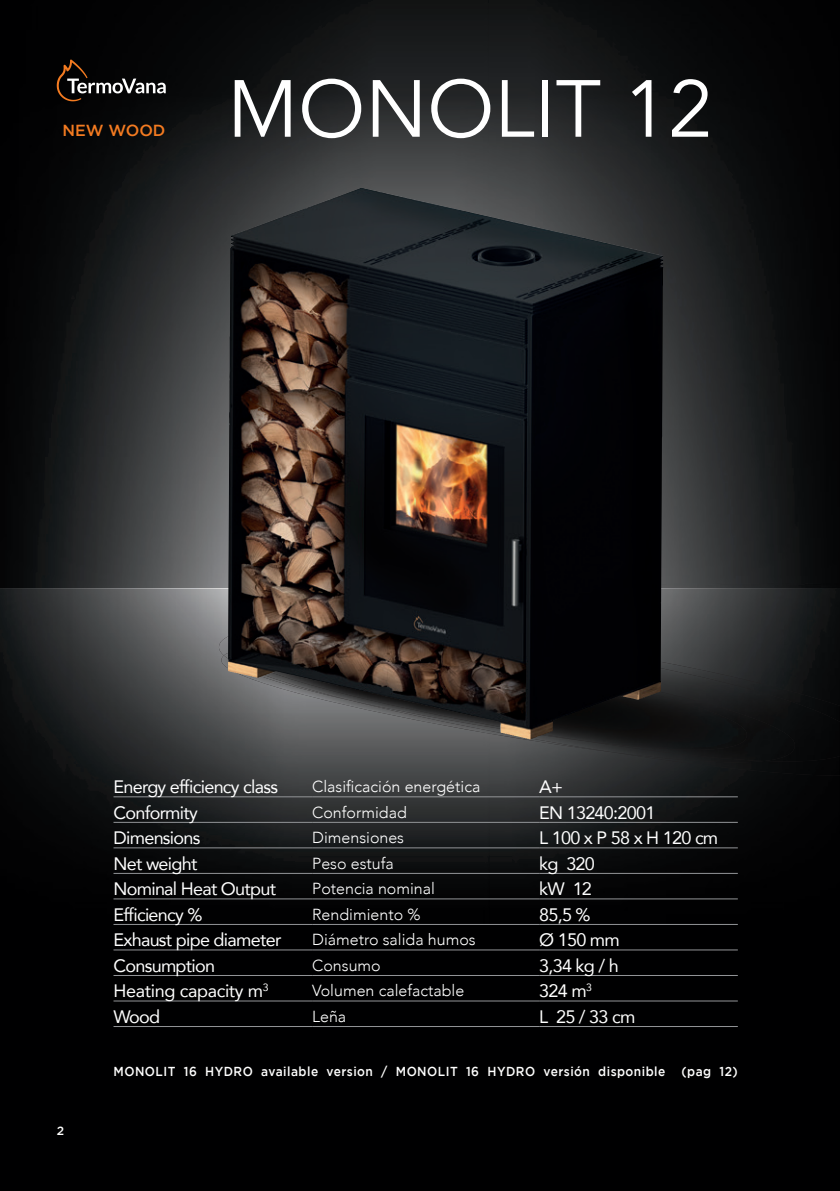
<style>
.page{position:relative;width:840px;height:1191px;background:#fff}
.page>*{position:absolute;margin:0;border:0;box-sizing:border-box;transform-origin:0 0}
.t1{font:80px "Avenir";color:#fff}
.t2{font:18px "Avenir";letter-spacing:-.04em;color:#fff}
.t3{font:18px "Avenir";letter-spacing:-.02em;color:#fff}
.t4{font:300 16px "Avenir";color:#fff}
.t5{font:500 16px "Gotham";color:#f47b21}
.t6{font:500 13px "Gotham";letter-spacing:.04em;color:#fff;scale:.92 1}
.t7{font:500 12px "Gotham";color:#fff}
</style>
<div class="page">
<img style="left:0;top:0;width:489px;height:940px">
<img style="left:489px;top:0;width:350px;height:588px">
<div style="left:0;top:940px;width:839px;height:251px;background:#000001"></div>
<img style="left:489px;top:775px;width:350px;height:165px">
<img style="left:630px;top:589px;width:209px;height:36px">
<img style="left:489px;top:589px;width:141px;height:36px">
<img style="left:0;top:588px;width:839px;height:1px">
<svg style="left:57px;top:60px;width:109px;height:41px;background:#2b2724"></svg>
<img style="left:216px;top:625px;width:623px;height:150px">
<img style="left:224px;top:651px;width:540px;height:111px">
<img style="left:230px;top:629px;width:609px;height:132px">
<img style="left:233px;top:645px;width:562px;height:116px">
<img style="left:237px;top:647px;width:511px;height:103px">
<img style="left:242px;top:188px;width:117px;height:43px">
<hr style="left:113px;top:796px;width:199px;height:1px;background:#939598">
<hr style="left:312px;top:796px;width:227px;height:1px;background:#939598">
<hr style="left:539px;top:796px;width:198px;height:1px;background:#939598">
<hr style="left:113px;top:822px;width:199px;height:1px;background:#939598">
<hr style="left:312px;top:822px;width:227px;height:1px;background:#939598">
<hr style="left:539px;top:822px;width:198px;height:1px;background:#939598">
<hr style="left:113px;top:847px;width:199px;height:1px;background:#939598">
<hr style="left:312px;top:847px;width:227px;height:1px;background:#939598">
<hr style="left:539px;top:847px;width:198px;height:1px;background:#939598">
<hr style="left:113px;top:873px;width:199px;height:1px;background:#939598">
<hr style="left:312px;top:873px;width:227px;height:1px;background:#939598">
<hr style="left:539px;top:873px;width:198px;height:1px;background:#939598">
<hr style="left:113px;top:898px;width:199px;height:1px;background:#939598">
<hr style="left:312px;top:898px;width:227px;height:1px;background:#939598">
<hr style="left:539px;top:898px;width:198px;height:1px;background:#939598">
<hr style="left:113px;top:924px;width:199px;height:1px;background:#939598">
<hr style="left:312px;top:924px;width:227px;height:1px;background:#939598">
<hr style="left:539px;top:924px;width:198px;height:1px;background:#939598">
<hr style="left:113px;top:949px;width:199px;height:1px;background:#939598">
<hr style="left:312px;top:949px;width:227px;height:1px;background:#939598">
<hr style="left:539px;top:949px;width:198px;height:1px;background:#939598">
<hr style="left:113px;top:975px;width:199px;height:1px;background:#939598">
<hr style="left:312px;top:975px;width:227px;height:1px;background:#939598">
<hr style="left:539px;top:975px;width:198px;height:1px;background:#939598">
<hr style="left:113px;top:1000px;width:199px;height:1px;background:#939598">
<hr style="left:312px;top:1000px;width:227px;height:1px;background:#939598">
<hr style="left:539px;top:1000px;width:198px;height:1px;background:#939598">
<hr style="left:113px;top:1026px;width:199px;height:1px;background:#939598">
<hr style="left:312px;top:1026px;width:227px;height:1px;background:#939598">
<hr style="left:539px;top:1026px;width:198px;height:1px;background:#939598">
<p class="t5" style="left:62px;top:122px;width:104px">NEW WOOD</p>
<h1 class="t1" style="left:227px;top:61px;width:487px">MONOLIT 12</h1>
<p class="t2" style="left:113px;top:772px;width:166px">Energy efficiency class</p>
<p class="t4" style="left:312px;top:777px;width:170px">Clasificación energética</p>
<p class="t2" style="left:539px;top:772px;width:25px">A+</p>
<p class="t2" style="left:113px;top:798px;width:86px">Conformity</p>
<p class="t4" style="left:312px;top:802px;width:96px">Conformidad</p>
<p class="t2" style="left:539px;top:798px;width:118px">EN 13240:2001</p>
<p class="t2" style="left:113px;top:823px;width:88px">Dimensions</p>
<p class="t4" style="left:312px;top:828px;width:93px">Dimensiones</p>
<p class="t2" style="left:539px;top:823px;width:180px">L 100 x P 58 x H 120 cm</p>
<p class="t2" style="left:113px;top:849px;width:85px">Net weight</p>
<p class="t4" style="left:312px;top:853px;width:83px">Peso estufa</p>
<p class="t2" style="left:539px;top:849px;width:57px">kg 320</p>
<p class="t2" style="left:113px;top:874px;width:164px">Nominal Heat Output</p>
<p class="t4" style="left:312px;top:879px;width:124px">Potencia nominal</p>
<p class="t2" style="left:539px;top:874px;width:54px">kW 12</p>
<p class="t2" style="left:113px;top:900px;width:90px">Efficiency %</p>
<p class="t4" style="left:312px;top:904px;width:110px">Rendimiento %</p>
<p class="t2" style="left:539px;top:900px;width:53px">85,5 %</p>
<p class="t2" style="left:113px;top:925px;width:169px">Exhaust pipe diameter</p>
<p class="t4" style="left:312px;top:930px;width:165px">Diámetro salida humos</p>
<p class="t2" style="left:539px;top:925px;width:82px">Ø 150 mm</p>
<p class="t2" style="left:113px;top:951px;width:103px">Consumption</p>
<p class="t4" style="left:312px;top:955px;width:70px">Consumo</p>
<p class="t2" style="left:539px;top:951px;width:81px">3,34 kg / h</p>
<p class="t3" style="left:113px;top:976px;width:157px">Heating capacity m<sup>3</sup></p>
<p class="t4" style="left:312px;top:981px;width:154px">Volumen calefactable</p>
<p class="t2" style="left:539px;top:976px;width:54px">324 m<sup>3</sup></p>
<p class="t2" style="left:113px;top:1002px;width:48px">Wood</p>
<p class="t4" style="left:312px;top:1006px;width:36px">Leña</p>
<p class="t2" style="left:539px;top:1002px;width:98px">L 25 / 33 cm</p>
<p class="t7" style="left:57px;top:1124px;width:9px">2</p>
<p class="t6" style="left:113px;top:1063px;width:679px">MONOLIT 16 HYDRO available version / MONOLIT 16 HYDRO versión disponible (pag 12)</p>
</div>
